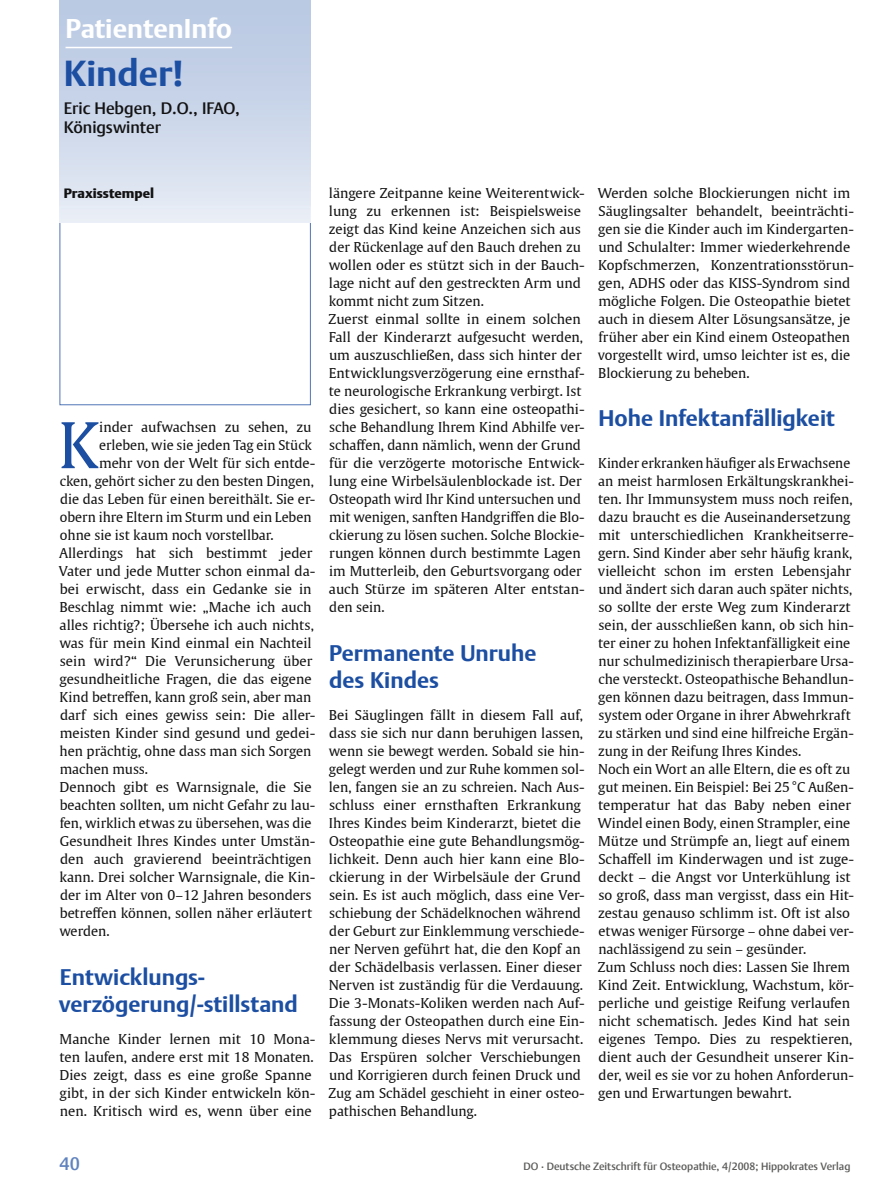
<style>
.page{position:relative;width:893px;height:1191px;background:#fff}
.page>*{position:absolute;margin:0;border:0;box-sizing:border-box;transform-origin:0 0}
.t1{font:62.4px "Thieme Gulliver 2008";color:#1c4ea2}
.t2{font:700 36px "Thieme Argo 2008";color:#1c4ea2}
.t3{font:700 27px "Thieme Argo 2008";color:#fff}
.t4{font:700 22.5px/27px "Thieme Argo 2008";color:#1c4ea2}
.t5{font:500 18px "Thieme Argo 2008";color:#6083be}
.t6{font:500 16.5px/19.5px "Thieme Argo 2008";color:#121212}
.t7{font:13.5px/18px "Thieme Gulliver 2008";color:#121212}
.t8{font:900 13.5px "Thieme Argo 2008";color:#121212}
.t9{font:500 10.5px "Thieme Argo 2008";color:#5b5b5a}
</style>
<div class="page">
<div style="left:60px;top:0;width:251px;height:222px;background:linear-gradient(to bottom,#b5c5e1,#e5eaf4)"></div>
<hr style="left:66px;top:47px;width:166px;height:1px;background:#fff">
<h3 class="t3" style="left:66px;top:11px;width:168px">PatientenInfo</h3>
<h2 class="t2" style="left:64px;top:49px;width:121px">Kinder!</h2>
<p class="t6" style="left:64px;top:98px;width:178px">Eric Hebgen, D.O., IFAO,<br>Königswinter</p>
<p class="t8" style="left:64px;top:184px;width:92px">Praxisstempel</p>
<h1 class="t1" style="left:58px;top:398px;width:42px">K</h1>
<p class="t7" style="left:99px;top:417px;width:214px">inder aufwachsen zu sehen, zu</p>
<p class="t7" style="left:99px;top:435px;width:214px">erleben, wie sie jeden Tag ein Stück</p>
<p class="t7" style="left:99px;top:453px;width:218px">mehr von der Welt für sich entde-</p>
<p class="t7" style="left:60px;top:471px;width:255px">cken, gehört sicher zu den besten Dingen,</p>
<p class="t7" style="left:60px;top:489px;width:257px">die das Leben für einen bereithält. Sie er-</p>
<p class="t7" style="left:60px;top:507px;width:253px">obern ihre Eltern im Sturm und ein Leben</p>
<p class="t7" style="left:60px;top:525px;width:215px">ohne sie ist kaum noch vorstellbar.</p>
<p class="t7" style="left:59px;top:543px;width:255px">Allerdings hat sich bestimmt jeder</p>
<p class="t7" style="left:59px;top:561px;width:258px">Vater und jede Mutter schon einmal da-</p>
<p class="t7" style="left:60px;top:579px;width:253px">bei erwischt, dass ein Gedanke sie in</p>
<p class="t7" style="left:60px;top:597px;width:253px">Beschlag nimmt wie: „Mache ich auch</p>
<p class="t7" style="left:60px;top:615px;width:256px">alles richtig?; Übersehe ich auch nichts,</p>
<p class="t7" style="left:59px;top:633px;width:254px">was für mein Kind einmal ein Nachteil</p>
<p class="t7" style="left:60px;top:651px;width:254px">sein wird?“ Die Verunsicherung über</p>
<p class="t7" style="left:60px;top:669px;width:254px">gesundheitliche Fragen, die das eigene</p>
<p class="t7" style="left:60px;top:687px;width:253px">Kind betreffen, kann groß sein, aber man</p>
<p class="t7" style="left:60px;top:705px;width:257px">darf sich eines gewiss sein: Die aller-</p>
<p class="t7" style="left:60px;top:723px;width:257px">meisten Kinder sind gesund und gedei-</p>
<p class="t7" style="left:60px;top:741px;width:253px">hen prächtig, ohne dass man sich Sorgen</p>
<p class="t7" style="left:60px;top:759px;width:90px">machen muss.</p>
<p class="t7" style="left:60px;top:777px;width:254px">Dennoch gibt es Warnsignale, die Sie</p>
<p class="t7" style="left:60px;top:795px;width:257px">beachten sollten, um nicht Gefahr zu lau-</p>
<p class="t7" style="left:60px;top:813px;width:253px">fen, wirklich etwas zu übersehen, was die</p>
<p class="t7" style="left:60px;top:831px;width:257px">Gesundheit Ihres Kindes unter Umstän-</p>
<p class="t7" style="left:60px;top:849px;width:253px">den auch gravierend beeinträchtigen</p>
<p class="t7" style="left:60px;top:867px;width:257px">kann. Drei solcher Warnsignale, die Kin-</p>
<p class="t7" style="left:60px;top:885px;width:253px">der im Alter von 0–12 Jahren besonders</p>
<p class="t7" style="left:60px;top:903px;width:254px">betreffen können, sollen näher erläutert</p>
<p class="t7" style="left:59px;top:921px;width:52px">werden.</p>
<h3 class="t4" style="left:59px;top:963px;width:240px">Entwicklungs&shy;verzögerung/-stillstand</h3>
<p class="t7" style="left:60px;top:1029px;width:257px">Manche Kinder lernen mit 10 Mona&shy;ten laufen, andere erst mit 18 Monaten.<br>Dies zeigt, dass es eine große Spanne gibt, in der sich Kinder entwickeln kön&shy;nen. Kritisch wird es, wenn über eine</p>
<p class="t7" style="left:329px;top:183px;width:258px">längere Zeitpanne keine Weiterentwick&shy;lung zu erkennen ist: Beispielsweise zeigt das Kind keine Anzeichen sich aus der Rückenlage auf den Bauch drehen zu wollen oder es stützt sich in der Bauch&shy;lage nicht auf den gestreckten Arm und kommt nicht zum Sitzen.<br>Zuerst einmal sollte in einem solchen Fall der Kinderarzt aufgesucht werden, um auszuschließen, dass sich hinter der Entwicklungsverzögerung eine ernsthaf&shy;te neurologische Erkrankung verbirgt. Ist dies gesichert, so kann eine osteopathi&shy;sche Behandlung Ihrem Kind Abhilfe ver&shy;schaffen, dann nämlich, wenn der Grund für die verzögerte motorische Entwick&shy;lung eine Wirbelsäulenblockade ist. Der Osteopath wird Ihr Kind untersuchen und mit wenigen, sanften Handgriffen die Blo&shy;ckierung zu lösen suchen. Solche Blockie&shy;rungen können durch bestimmte Lagen im Mutterleib, den Geburtsvorgang oder auch Stürze im späteren Alter entstan&shy;den sein.</p>
<h3 class="t4" style="left:329px;top:639px;width:209px">Permanente Unruhe des Kindes</h3>
<p class="t7" style="left:329px;top:705px;width:258px">Bei Säuglingen fällt in diesem Fall auf, dass sie sich nur dann beruhigen lassen, wenn sie bewegt werden. Sobald sie hin&shy;gelegt werden und zur Ruhe kommen sol&shy;len, fangen sie an zu schreien. Nach Aus&shy;schluss einer ernsthaften Erkrankung Ihres Kindes beim Kinderarzt, bietet die Osteopathie eine gute Behandlungsmög&shy;lichkeit. Denn auch hier kann eine Blo&shy;ckierung in der Wirbelsäule der Grund sein. Es ist auch möglich, dass eine Ver&shy;schiebung der Schädelknochen während der Geburt zur Einklemmung verschiede&shy;ner Nerven geführt hat, die den Kopf an der Schädelbasis verlassen. Einer dieser Nerven ist zuständig für die Verdauung.<br>Die 3-Monats-Koliken werden nach Auf&shy;fassung der Osteopathen durch eine Ein&shy;klemmung dieses Nervs mit verursacht.<br>Das Erspüren solcher Verschiebungen und Korrigieren durch feinen Druck und Zug am Schädel geschieht in einer osteo&shy;pathischen Behandlung.</p>
<p class="t7" style="left:598px;top:183px;width:258px">Werden solche Blockierungen nicht im Säuglingsalter behandelt, beeinträchti&shy;gen sie die Kinder auch im Kindergarten&shy;und Schulalter: Immer wiederkehrende Kopfschmerzen, Konzentrationsstörun&shy;gen, ADHS oder das KISS-Syndrom sind mögliche Folgen. Die Osteopathie bietet auch in diesem Alter Lösungsansätze, je früher aber ein Kind einem Osteopathen vorgestellt wird, umso leichter ist es, die Blockierung zu beheben.</p>
<h3 class="t4" style="left:598px;top:405px;width:238px">Hohe Infektanfälligkeit</h3>
<p class="t7" style="left:598px;top:453px;width:258px">Kinder erkranken häufiger als Erwachsene an meist harmlosen Erkältungskrankhei&shy;ten. Ihr Immunsystem muss noch reifen, dazu braucht es die Auseinandersetzung mit unterschiedlichen Krankheitserre&shy;gern. Sind Kinder aber sehr häufig krank, vielleicht schon im ersten Lebensjahr und ändert sich daran auch später nichts, so sollte der erste Weg zum Kinderarzt sein, der ausschließen kann, ob sich hin&shy;ter einer zu hohen Infektanfälligkeit eine nur schulmedizinisch therapierbare Ursa&shy;che versteckt. Osteopathische Behandlun&shy;gen können dazu beitragen, dass Immun&shy;system oder Organe in ihrer Abwehrkraft zu stärken und sind eine hilfreiche Ergän&shy;zung in der Reifung Ihres Kindes.<br>Noch ein Wort an alle Eltern, die es oft zu gut meinen. Ein Beispiel: Bei 25 °C Außen&shy;temperatur hat das Baby neben einer Windel einen Body, einen Strampler, eine Mütze und Strümpfe an, liegt auf einem Schaffell im Kinderwagen und ist zuge&shy;deckt – die Angst vor Unterkühlung ist so groß, dass man vergisst, dass ein Hit&shy;zestau genauso schlimm ist. Oft ist also etwas weniger Fürsorge – ohne dabei ver&shy;nachlässigend zu sein – gesünder.<br>Zum Schluss noch dies: Lassen Sie Ihrem Kind Zeit. Entwicklung, Wachstum, kör&shy;perliche und geistige Reifung verlaufen nicht schematisch. Jedes Kind hat sein eigenes Tempo. Dies zu respektieren, dient auch der Gesundheit unserer Kin&shy;der, weil es sie vor zu hohen Anforderun&shy;gen und Erwartungen bewahrt.</p>
<h3 class="t5" style="left:60px;top:1152px;width:22px">40</h3>
<p class="t9" style="left:524px;top:1159px;width:328px">DO · Deutsche Zeitschrift für Osteopathie, 4/2008; Hippokrates Verlag</p>
</div>
